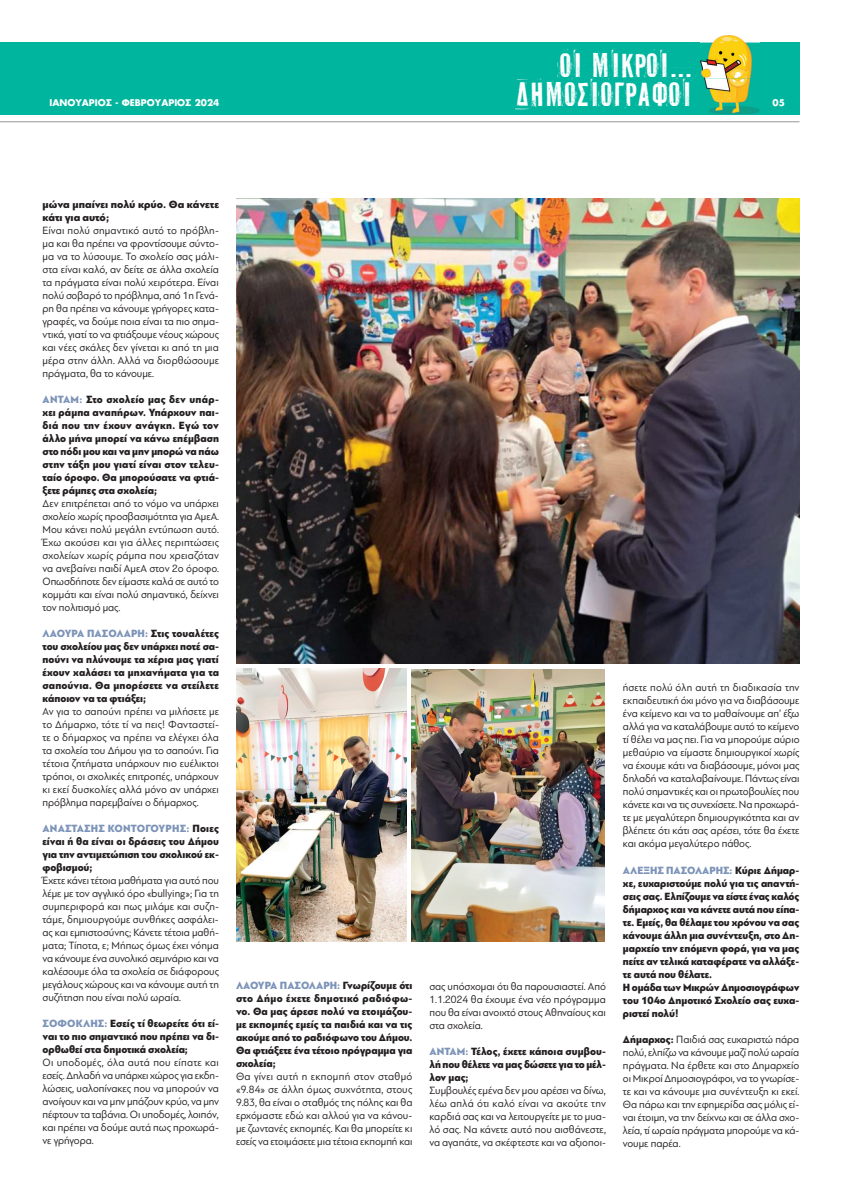
<style>
.page{position:relative;width:842px;height:1191px;background:#fff}
.page>*{position:absolute;margin:0;border:0;box-sizing:border-box;transform-origin:0 0}
.t1{font:31.6px "PF Fuel Pro";color:#fff}
.t2{font:11px/13px "PF Bague Sans Pro";letter-spacing:-.005em;color:#231f20;text-align:justify;scale:.95 1}
.t3{font:900 11px/13px "PF Bague Sans Pro";color:#231f20;text-align:justify;scale:.95 1}
.t4{font:900 11px/13px "PF Bague Sans Pro";color:#231f20}
.t5{font:700 9px "PF Futura Neu";color:#fff}
.s1{color:#7d94b8}
.s2{font-weight:900}
</style>
<div class="page">
<div style="left:0;top:43px;width:799px;height:72px;background:#00b59d"></div>
<hr style="left:0;top:121px;width:799px;height:1px;background:#939598">
<img style="left:700px;top:36px;width:60px;height:78px">
<img style="left:700px;top:45px;width:3px;height:38px">
<img style="left:237px;top:198px;width:562px;height:465px">
<img style="left:237px;top:668px;width:169px;height:273px">
<img style="left:411px;top:669px;width:194px;height:272px">
<p class="t5" style="left:50px;top:97px;width:171px">ΙΑΝΟΥΑΡΙΟΣ - ΦΕΒΡΟΥΑΡΙΟΣ 2024</p>
<h1 class="t1" style="left:559px;top:43px;width:134px">Οι µικροί...</h1>
<h1 class="t1" style="left:516px;top:72px;width:178px">δηµοσιογράφοι</h1>
<p class="t5" style="left:773px;top:97px;width:14px">05</p>
<p class="t4" style="left:43px;top:198px;width:178px">µώνα µπαίνει πολύ κρύο. Θα κάνετε κάτι για αυτό;</p>
<p class="t2" style="left:43px;top:224px;width:187px">Είναι πολύ σηµαντικό αυτό το πρόβλη&shy;µα και θα πρέπει να φροντίσουµε σύντο&shy;µα να το λύσουµε. Το σχολείο σας µάλι&shy;στα είναι καλό, αν δείτε σε άλλα σχολεία τα πράγµατα είναι πολύ χειρότερα. Είναι πολύ σοβαρό το πρόβληµα, από 1η Γενά&shy;ρη θα πρέπει να κάνουµε γρήγορες κατα&shy;γραφές, να δούµε ποια είναι τα πιο σηµα&shy;ντικά, γιατί το να φτιάξουµε νέους χώρους και νέες σκάλες δεν γίνεται κι από τη µια µέρα στην άλλη. Αλλά να διορθώσουµε πράγµατα, θα το κάνουµε.</p>
<p class="t3" style="left:43px;top:393px;width:187px"><span class="s1">ΑΝΤΑΜ:</span> Στο σχολείο µας δεν υπάρ&shy;χει ράµπα αναπήρων. Υπάρχουν παι&shy;διά που την έχουν ανάγκη. Εγώ τον άλλο µήνα µπορεί να κάνω επέµβαση στο πόδι µου και να µην µπορώ να πάω στην τάξη µου γιατί είναι στον τελευ&shy;ταίο όροφο. Θα µπορούσατε να φτιά&shy;ξετε ράµπες στα σχολεία;</p>
<p class="t2" style="left:43px;top:497px;width:187px">∆εν επιτρέπεται από το νόµο να υπάρχει σχολείο χωρίς προσβασιµότητα για ΑµεΑ.<br>Μου κάνει πολύ µεγάλη εντύπωση αυτό.<br>Έχω ακούσει και για άλλες περιπτώσεις σχολείων χωρίς ράµπα που χρειαζόταν να ανεβαίνει παιδί ΑµεΑ στον 2ο όροφο.<br>Οπωσδήποτε δεν είµαστε καλά σε αυτό το κοµµάτι και είναι πολύ σηµαντικό, δείχνει τον πολιτισµό µας.</p>
<p class="t3" style="left:43px;top:627px;width:187px"><span class="s1">ΛΑΟΥΡΑ ΠΑΣΟΛΑΡΗ:</span> Στις τουαλέτες του σχολείου µας δεν υπάρχει ποτέ σα&shy;πούνι να πλύνουµε τα χέρια µας γιατί έχουν χαλάσει τα µηχανήµατα για τα σαπούνια. Θα µπορέσετε να στείλετε κάποιον να τα φτιάξει;</p>
<p class="t2" style="left:43px;top:705px;width:187px">Αν για το σαπούνι πρέπει να µιλήσετε µε το ∆ήµαρχο, τότε τί να πεις! Φανταστεί&shy;τε ο δήµαρχος να πρέπει να ελέγχει όλα τα σχολεία του ∆ήµου για το σαπούνι. Για τέτοια ζητήµατα υπάρχουν πιο ευέλικτοι τρόποι, οι σχολικές επιτροπές, υπάρχουν κι εκεί δυσκολίες αλλά µόνο αν υπάρχει πρόβληµα παρεµβαίνει ο δήµαρχος.</p>
<p class="t3" style="left:43px;top:822px;width:187px"><span class="s1">ΑΝΑΣΤΑΣΗΣ ΚΟΝΤΟΓΟΥΡΗΣ:</span> Ποιες είναι ή θα είναι οι δράσεις του ∆ήµου για την αντιµετώπιση του σχολικού εκ&shy;φοβισµού;</p>
<p class="t2" style="left:43px;top:874px;width:187px">Έχετε κάνει τέτοια µαθήµατα για αυτό που λέµε µε τον αγγλικό όρο «bullying»; Για τη συµπεριφορά και πως µιλάµε και συζη&shy;τάµε, δηµιουργούµε συνθήκες ασφάλει&shy;ας και εµπιστοσύνης; Κάνετε τέτοια µαθή&shy;µατα; Τίποτα, ε; Μήπως όµως έχει νόηµα να κάνουµε ένα συνολικό σεµινάριο και να καλέσουµε όλα τα σχολεία σε διάφορους µεγάλους χώρους και να κάνουµε αυτή τη συζήτηση που είναι πολύ ωραία.</p>
<p class="t3" style="left:43px;top:1017px;width:187px"><span class="s1">ΣΟΦΟΚΛΗΣ:</span> Εσείς τί θεωρείτε ότι εί&shy;ναι το πιο σηµαντικό που πρέπει να δι&shy;ορθωθεί στα δηµοτικά σχολεία;</p>
<p class="t2" style="left:43px;top:1056px;width:187px">Οι υποδοµές, όλα αυτά που είπατε και εσείς. ∆ηλαδή να υπάρχει χώρος για εκδη&shy;λώσεις, υαλοπίνακες που να µπορούν να ανοίγουν και να µην µπάζουν κρύο, να µην πέφτουν τα ταβάνια. Οι υποδοµές, λοιπόν, και πρέπει να δούµε αυτά πως προχωρά&shy;νε γρήγορα.</p>
<p class="t3" style="left:236px;top:979px;width:187px"><span class="s1">ΛΑΟΥΡΑ ΠΑΣΟΛΑΡΗ:</span> Γνωρίζουµε ότι στο ∆ήµο έχετε δηµοτικό ραδιόφω&shy;νο. Θα µας άρεσε πολύ να ετοιµάζου&shy;µε εκποµπές εµείς τα παιδιά και να τις ακούµε από το ραδιόφωνο του ∆ήµου.<br>Θα φτιάξετε ένα τέτοιο πρόγραµµα για σχολεία;</p>
<p class="t2" style="left:236px;top:1070px;width:187px">Θα γίνει αυτή η εκποµπή στον σταθµό «9.84» σε άλλη όµως συχνότητα, στους 9.83, θα είναι ο σταθµός της πόλης και θα ερχόµαστε εδώ και αλλού για να κάνου&shy;µε ζωντανές εκποµπές. Και θα µπορείτε κι εσείς να ετοιµάσετε µια τέτοια εκποµπή και</p>
<p class="t2" style="left:429px;top:979px;width:187px">σας υπόσχοµαι ότι θα παρουσιαστεί. Από 1.1.2024 θα έχουµε ένα νέο πρόγραµµα που θα είναι ανοιχτό στους Αθηναίους και στα σχολεία.</p>
<p class="t3" style="left:429px;top:1044px;width:187px"><span class="s1">ΑΝΤΑΜ:</span> Τέλος, έχετε κάποια συµβου&shy;λή που θέλετε να µας δώσετε για το µέλ&shy;λον µας;</p>
<p class="t2" style="left:429px;top:1083px;width:187px">Συµβουλές εµένα δεν µου αρέσει να δίνω, λέω απλά ότι καλό είναι να ακούτε την καρδιά σας και να λειτουργείτε µε το µυα&shy;λό σας. Να κάνετε αυτό που αισθάνεστε, να αγαπάτε, να σκέφτεστε και να αξιοποι-</p>
<p class="t2" style="left:623px;top:681px;width:187px">ήσετε πολύ όλη αυτή τη διαδικασία την εκπαιδευτική όχι µόνο για να διαβάσουµε ένα κείµενο και να το µαθαίνουµε απ’ έξω αλλά για να καταλάβουµε αυτό το κείµενο τί θέλει να µας πει. Για να µπορούµε αύριο µεθαύριο να είµαστε δηµιουργικοί χωρίς να έχουµε κάτι να διαβάσουµε, µόνοι µας δηλαδή να καταλαβαίνουµε. Πάντως είναι πολύ σηµαντικές και οι πρωτοβουλίες που κάνετε και να τις συνεχίσετε. Να προχωρά&shy;τε µε µεγαλύτερη δηµιουργικότητα και αν βλέπετε ότι κάτι σας αρέσει, τότε θα έχετε και ακόµα µεγαλύτερο πάθος.</p>
<p class="t3" style="left:623px;top:863px;width:187px;text-align:left"><span class="s1">ΑΛΕΞΗΣ ΠΑΣΟΛΑΡΗΣ:</span> Κύριε ∆ήµαρ&shy;χε, ευχαριστούµε πολύ για τις απαντή&shy;σεις σας. Ελπίζουµε να είστε ένας καλός δήµαρχος και να κάνετε αυτά που είπα&shy;τε. Εµείς, θα θέλαµε του χρόνου να σας κάνουµε άλλη µια συνέντευξη, στο ∆η&shy;µαρχείο την επόµενη φορά, για να µας πείτε αν τελικά καταφέρατε να αλλάξε&shy;τε αυτά που θέλατε.<br>Η οµάδα των Μικρών ∆ηµοσιογράφων του 104ο ∆ηµοτικό Σχολείο σας ευχα&shy;ριστεί πολύ!</p>
<p class="t2" style="left:623px;top:1032px;width:187px"><span class="s2">∆ήµαρχος:</span> Παιδιά σας ευχαριστώ πάρα πολύ, ελπίζω να κάνουµε µαζί πολύ ωραία πράγµατα. Να έρθετε και στο ∆ηµαρχείο οι Μικροί ∆ηµοσιογράφοι, να το γνωρίσε&shy;τε και να κάνουµε µια συνέντευξη κι εκεί.<br>Θα πάρω και την εφηµερίδα σας µόλις εί&shy;ναι έτοιµη, να την δείχνω και σε άλλα σχο&shy;λεία, τί ωραία πράγµατα µπορούµε να κά&shy;νουµε παρέα.</p>
</div>
